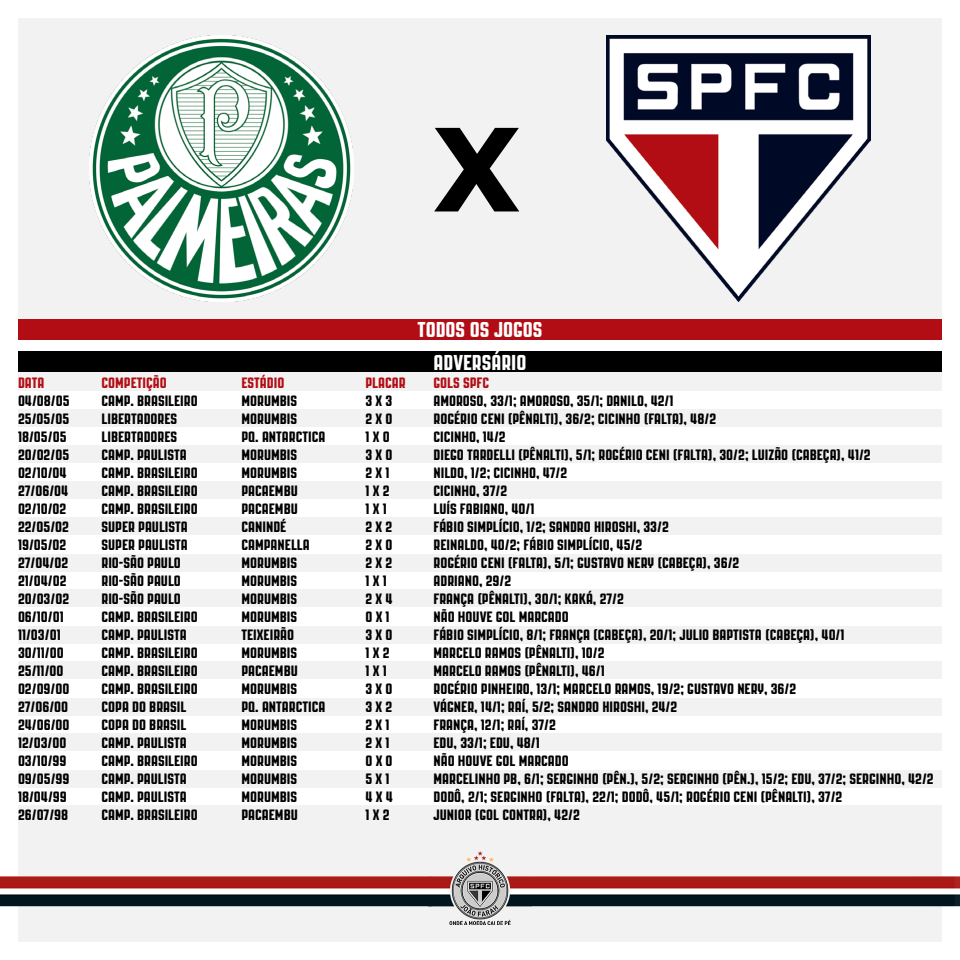
<style>
.page{position:relative;width:960px;height:960px;background:#fff}
.page>*{position:absolute;margin:0;border:0;box-sizing:border-box;transform-origin:0 0}
.t1{font:700 115px "Verdana";color:#000}
.t2{font:21.5px "PAG Revolucion";color:#fff}
.t3{font:15px "PAG Revolucion";color:#000}
.t4{font:15px "PAG Revolucion";color:#b20d15}
</style>
<div class="page">
<div style="left:18px;top:372px;width:924px;height:20px;background:#f2f2f2"></div>
<div style="left:18px;top:391px;width:924px;height:18px;background:#fff"></div>
<div style="left:18px;top:445px;width:924px;height:18px;background:#f2f2f2"></div>
<div style="left:18px;top:589px;width:924px;height:18px;background:#f2f2f2"></div>
<div style="left:18px;top:733px;width:924px;height:18px;background:#f2f2f2"></div>
<div style="left:18px;top:517px;width:924px;height:18px;background:#f2f2f2"></div>
<div style="left:18px;top:661px;width:924px;height:18px;background:#f2f2f2"></div>
<div style="left:18px;top:805px;width:924px;height:18px;background:#f2f2f2"></div>
<div style="left:18px;top:823px;width:924px;height:119px;background:#f2f2f2"></div>
<div style="left:18px;top:409px;width:924px;height:18px;background:#f2f2f2"></div>
<div style="left:18px;top:554px;width:924px;height:18px;background:#f2f2f2"></div>
<div style="left:18px;top:698px;width:924px;height:18px;background:#f2f2f2"></div>
<div style="left:18px;top:481px;width:924px;height:18px;background:#f2f2f2"></div>
<div style="left:18px;top:626px;width:924px;height:18px;background:#f2f2f2"></div>
<div style="left:18px;top:770px;width:924px;height:18px;background:#f2f2f2"></div>
<div style="left:18px;top:18px;width:924px;height:322px;background:#f2f2f2"></div>
<img style="left:0;top:852px;width:960px;height:72px">
<div style="left:18px;top:351px;width:924px;height:21px;background:#000"></div>
<div style="left:18px;top:320px;width:924px;height:20px;background:#b20d15"></div>
<img style="left:607px;top:36px;width:264px;height:266px">
<img style="left:89px;top:36px;width:264px;height:266px">
<h1 class="t1" style="left:433px;top:88px;width:89px">X</h1>
<h2 class="t2" style="left:418px;top:318px;width:126px">TODOS OS JOGOS</h2>
<h2 class="t2" style="left:434px;top:351px;width:94px">ADVERSÁRIO</h2>
<p class="t4" style="left:18px;top:374px;width:28px">DATA</p>
<p class="t4" style="left:102px;top:374px;width:67px">COMPETIÇÃO</p>
<p class="t4" style="left:242px;top:374px;width:44px">ESTÁDIO</p>
<p class="t4" style="left:366px;top:374px;width:42px">PLACAR</p>
<p class="t4" style="left:434px;top:374px;width:57px">GOLS SPFC</p>
<p class="t3" style="left:18px;top:392px;width:53px">04/08/05</p>
<p class="t3" style="left:102px;top:392px;width:98px">CAMP. BRASILEIRO</p>
<p class="t3" style="left:242px;top:392px;width:57px">MORUMBIS</p>
<p class="t3" style="left:366px;top:392px;width:28px">3 X 3</p>
<p class="t3" style="left:434px;top:392px;width:242px">AMOROSO, 33/1; AMOROSO, 35/1; DANILO, 42/1</p>
<p class="t3" style="left:18px;top:410px;width:53px">25/05/05</p>
<p class="t3" style="left:102px;top:410px;width:77px">LIBERTADORES</p>
<p class="t3" style="left:242px;top:410px;width:57px">MORUMBIS</p>
<p class="t3" style="left:366px;top:410px;width:28px">2 X 0</p>
<p class="t3" style="left:434px;top:410px;width:284px">ROGÉRIO CENI (PÊNALTI), 36/2; CICINHO (FALTA), 48/2</p>
<p class="t3" style="left:18px;top:428px;width:50px">18/05/05</p>
<p class="t3" style="left:102px;top:428px;width:77px">LIBERTADORES</p>
<p class="t3" style="left:242px;top:428px;width:85px">PQ. ANTARCTICA</p>
<p class="t3" style="left:366px;top:428px;width:26px">1 X 0</p>
<p class="t3" style="left:434px;top:428px;width:74px">CICINHO, 14/2</p>
<p class="t3" style="left:18px;top:446px;width:53px">20/02/05</p>
<p class="t3" style="left:102px;top:446px;width:87px">CAMP. PAULISTA</p>
<p class="t3" style="left:242px;top:446px;width:57px">MORUMBIS</p>
<p class="t3" style="left:366px;top:446px;width:29px">3 X 0</p>
<p class="t3" style="left:434px;top:446px;width:439px">DIEGO TARDELLI (PÊNALTI), 5/1; ROGÉRIO CENI (FALTA), 30/2; LUIZÃO (CABEÇA), 41/2</p>
<p class="t3" style="left:18px;top:464px;width:50px">02/10/04</p>
<p class="t3" style="left:102px;top:464px;width:98px">CAMP. BRASILEIRO</p>
<p class="t3" style="left:242px;top:464px;width:57px">MORUMBIS</p>
<p class="t3" style="left:366px;top:464px;width:26px">2 X 1</p>
<p class="t3" style="left:434px;top:464px;width:135px">NILDO, 1/2; CICINHO, 47/2</p>
<p class="t3" style="left:18px;top:482px;width:52px">27/06/04</p>
<p class="t3" style="left:102px;top:482px;width:98px">CAMP. BRASILEIRO</p>
<p class="t3" style="left:242px;top:482px;width:58px">PACAEMBU</p>
<p class="t3" style="left:366px;top:482px;width:26px">1 X 2</p>
<p class="t3" style="left:434px;top:482px;width:75px">CICINHO, 37/2</p>
<p class="t3" style="left:18px;top:500px;width:50px">02/10/02</p>
<p class="t3" style="left:102px;top:500px;width:98px">CAMP. BRASILEIRO</p>
<p class="t3" style="left:242px;top:500px;width:58px">PACAEMBU</p>
<p class="t3" style="left:366px;top:500px;width:23px">1 X 1</p>
<p class="t3" style="left:434px;top:500px;width:102px">LUÍS FABIANO, 40/1</p>
<p class="t3" style="left:18px;top:518px;width:53px">22/05/02</p>
<p class="t3" style="left:102px;top:518px;width:88px">SUPER PAULISTA</p>
<p class="t3" style="left:242px;top:518px;width:46px">CANINDÉ</p>
<p class="t3" style="left:366px;top:518px;width:28px">2 X 2</p>
<p class="t3" style="left:434px;top:518px;width:237px">FÁBIO SIMPLÍCIO, 1/2; SANDRO HIROSHI, 33/2</p>
<p class="t3" style="left:18px;top:536px;width:50px">19/05/02</p>
<p class="t3" style="left:102px;top:536px;width:88px">SUPER PAULISTA</p>
<p class="t3" style="left:242px;top:536px;width:70px">CAMPANELLA</p>
<p class="t3" style="left:366px;top:536px;width:28px">2 X 0</p>
<p class="t3" style="left:434px;top:536px;width:210px">REINALDO, 40/2; FÁBIO SIMPLÍCIO, 45/2</p>
<p class="t3" style="left:18px;top:554px;width:52px">27/04/02</p>
<p class="t3" style="left:102px;top:554px;width:81px">RIO-SÃO PAULO</p>
<p class="t3" style="left:242px;top:554px;width:57px">MORUMBIS</p>
<p class="t3" style="left:366px;top:554px;width:28px">2 X 2</p>
<p class="t3" style="left:434px;top:554px;width:307px">ROGÉRIO CENI (FALTA), 5/1; GUSTAVO NERY (CABEÇA), 36/2</p>
<p class="t3" style="left:18px;top:572px;width:50px">21/04/02</p>
<p class="t3" style="left:102px;top:572px;width:81px">RIO-SÃO PAULO</p>
<p class="t3" style="left:242px;top:572px;width:57px">MORUMBIS</p>
<p class="t3" style="left:366px;top:572px;width:23px">1 X 1</p>
<p class="t3" style="left:434px;top:572px;width:79px">ADRIANO, 29/2</p>
<p class="t3" style="left:18px;top:590px;width:53px">20/03/02</p>
<p class="t3" style="left:102px;top:590px;width:81px">RIO-SÃO PAULO</p>
<p class="t3" style="left:242px;top:590px;width:57px">MORUMBIS</p>
<p class="t3" style="left:366px;top:590px;width:29px">2 X 4</p>
<p class="t3" style="left:434px;top:590px;width:192px">FRANÇA (PÊNALTI), 30/1; KAKÁ, 27/2</p>
<p class="t3" style="left:18px;top:608px;width:47px">06/10/01</p>
<p class="t3" style="left:102px;top:608px;width:98px">CAMP. BRASILEIRO</p>
<p class="t3" style="left:242px;top:608px;width:57px">MORUMBIS</p>
<p class="t3" style="left:366px;top:608px;width:26px">0 X 1</p>
<p class="t3" style="left:434px;top:608px;width:137px">NÃO HOUVE GOL MARCADO</p>
<p class="t3" style="left:18px;top:626px;width:44px">11/03/01</p>
<p class="t3" style="left:102px;top:626px;width:87px">CAMP. PAULISTA</p>
<p class="t3" style="left:242px;top:626px;width:54px">TEIXEIRÃO</p>
<p class="t3" style="left:366px;top:626px;width:29px">3 X 0</p>
<p class="t3" style="left:434px;top:626px;width:413px">FÁBIO SIMPLÍCIO, 8/1; FRANÇA (CABEÇA), 20/1; JULIO BAPTISTA (CABEÇA), 40/1</p>
<p class="t3" style="left:18px;top:644px;width:47px">30/11/00</p>
<p class="t3" style="left:102px;top:644px;width:98px">CAMP. BRASILEIRO</p>
<p class="t3" style="left:242px;top:644px;width:57px">MORUMBIS</p>
<p class="t3" style="left:366px;top:644px;width:26px">1 X 2</p>
<p class="t3" style="left:434px;top:644px;width:173px">MARCELO RAMOS (PÊNALTI), 10/2</p>
<p class="t3" style="left:18px;top:662px;width:47px">25/11/00</p>
<p class="t3" style="left:102px;top:662px;width:98px">CAMP. BRASILEIRO</p>
<p class="t3" style="left:242px;top:662px;width:58px">PACAEMBU</p>
<p class="t3" style="left:366px;top:662px;width:23px">1 X 1</p>
<p class="t3" style="left:434px;top:662px;width:173px">MARCELO RAMOS (PÊNALTI), 46/1</p>
<p class="t3" style="left:18px;top:680px;width:53px">02/09/00</p>
<p class="t3" style="left:102px;top:680px;width:98px">CAMP. BRASILEIRO</p>
<p class="t3" style="left:242px;top:680px;width:57px">MORUMBIS</p>
<p class="t3" style="left:366px;top:680px;width:29px">3 X 0</p>
<p class="t3" style="left:434px;top:680px;width:364px">ROGÉRIO PINHEIRO, 13/1; MARCELO RAMOS, 19/2; GUSTAVO NERY, 36/2</p>
<p class="t3" style="left:18px;top:698px;width:52px">27/06/00</p>
<p class="t3" style="left:102px;top:698px;width:86px">COPA DO BRASIL</p>
<p class="t3" style="left:242px;top:698px;width:85px">PQ. ANTARCTICA</p>
<p class="t3" style="left:366px;top:698px;width:28px">3 X 2</p>
<p class="t3" style="left:434px;top:698px;width:245px">VÁGNER, 14/1; RAÍ, 5/2; SANDRO HIROSHI, 24/2</p>
<p class="t3" style="left:18px;top:716px;width:53px">24/06/00</p>
<p class="t3" style="left:102px;top:716px;width:86px">COPA DO BRASIL</p>
<p class="t3" style="left:242px;top:716px;width:57px">MORUMBIS</p>
<p class="t3" style="left:366px;top:716px;width:26px">2 X 1</p>
<p class="t3" style="left:434px;top:716px;width:124px">FRANÇA, 12/1; RAÍ, 37/2</p>
<p class="t3" style="left:18px;top:734px;width:50px">12/03/00</p>
<p class="t3" style="left:102px;top:734px;width:87px">CAMP. PAULISTA</p>
<p class="t3" style="left:242px;top:734px;width:57px">MORUMBIS</p>
<p class="t3" style="left:366px;top:734px;width:26px">2 X 1</p>
<p class="t3" style="left:434px;top:734px;width:108px">EDU, 33/1; EDU, 48/1</p>
<p class="t3" style="left:18px;top:752px;width:50px">03/10/99</p>
<p class="t3" style="left:102px;top:752px;width:98px">CAMP. BRASILEIRO</p>
<p class="t3" style="left:242px;top:752px;width:57px">MORUMBIS</p>
<p class="t3" style="left:366px;top:752px;width:29px">0 X 0</p>
<p class="t3" style="left:434px;top:752px;width:137px">NÃO HOUVE GOL MARCADO</p>
<p class="t3" style="left:18px;top:770px;width:53px">09/05/99</p>
<p class="t3" style="left:102px;top:770px;width:87px">CAMP. PAULISTA</p>
<p class="t3" style="left:242px;top:770px;width:57px">MORUMBIS</p>
<p class="t3" style="left:366px;top:770px;width:26px">5 X 1</p>
<p class="t3" style="left:434px;top:770px;width:502px">MARCELINHO PB, 6/1; SERGINHO (PÊN.), 5/2; SERGINHO (PÊN.), 15/2; EDU, 37/2; SERGINHO, 42/2</p>
<p class="t3" style="left:18px;top:788px;width:50px">18/04/99</p>
<p class="t3" style="left:102px;top:788px;width:87px">CAMP. PAULISTA</p>
<p class="t3" style="left:242px;top:788px;width:57px">MORUMBIS</p>
<p class="t3" style="left:366px;top:788px;width:29px">4 X 4</p>
<p class="t3" style="left:434px;top:788px;width:410px">DODÔ, 2/1; SERGINHO (FALTA), 22/1; DODÔ, 45/1; ROGÉRIO CENI (PÊNALTI), 37/2</p>
<p class="t3" style="left:18px;top:806px;width:52px">26/07/98</p>
<p class="t3" style="left:102px;top:806px;width:98px">CAMP. BRASILEIRO</p>
<p class="t3" style="left:242px;top:806px;width:58px">PACAEMBU</p>
<p class="t3" style="left:366px;top:806px;width:26px">1 X 2</p>
<p class="t3" style="left:434px;top:806px;width:148px">JUNIOR (GOL CONTRA), 42/2</p>
</div>
